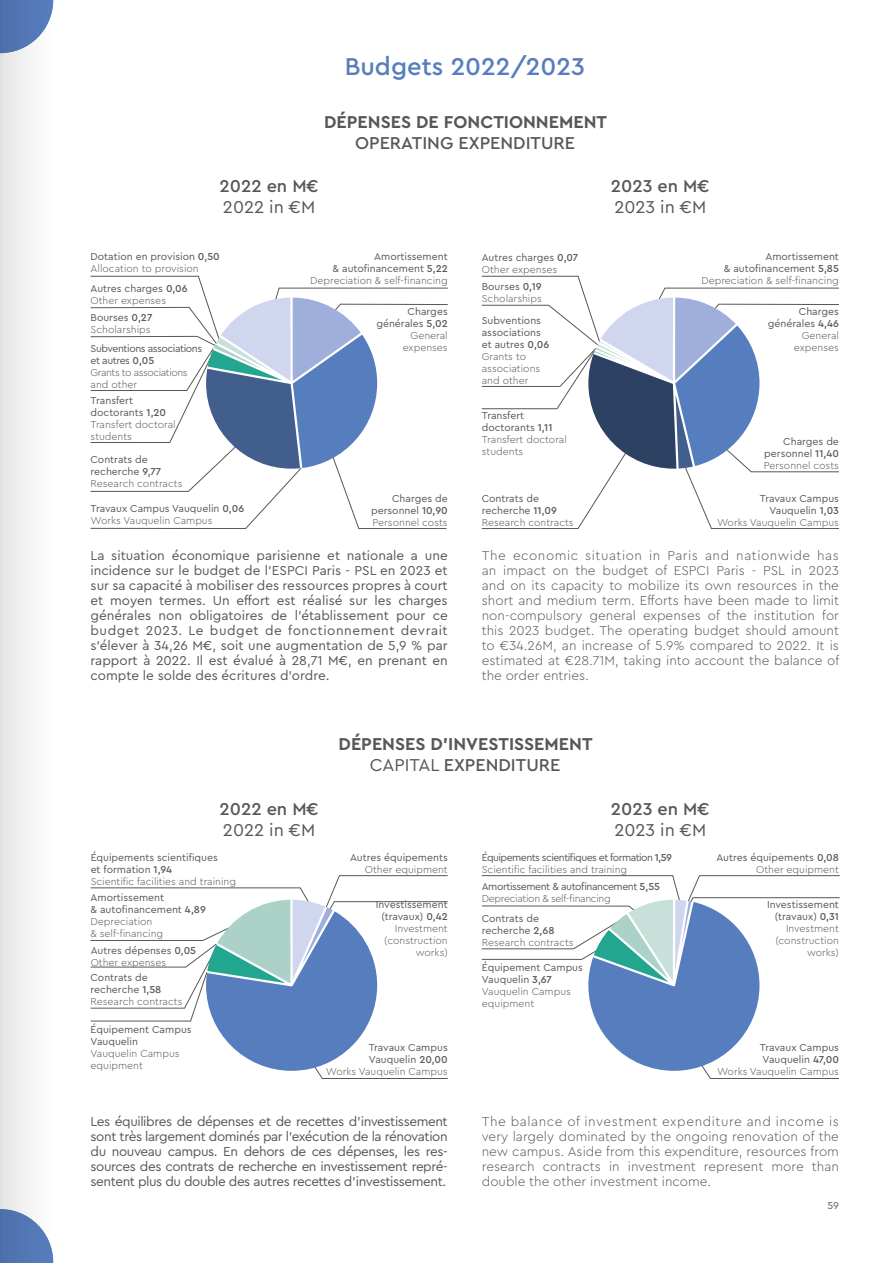
<style>
.page{position:relative;width:893px;height:1263px;background:#fff}
.page>*{position:absolute;margin:0;border:0;box-sizing:border-box;transform-origin:0 0}
.t1{font:500 25.5px "Cera Pro";color:#567dbe}
.t2{font:700 18px/21px "Cera Pro";color:#575756;text-align:center}
.t3{font:500 18px "Cera Pro";color:#575756}
.t4{font:18px "Cera Pro";color:#575756}
.t5{font:13.5px/15px "Cera Pro";letter-spacing:-.025em;color:#575756;text-align:justify}
.t6{font:300 13.5px/15px "Cera Pro";color:#575756;text-align:justify}
.t7{font:10.5px/12px "Cera Pro";color:#575756}
.t8{font:300 10.5px/12px "Cera Pro";color:#575756}
.t9{font:10.5px/12px "Cera Pro";letter-spacing:-.04em;color:#575756}
.t10{font:10.5px/12px "Cera Pro";letter-spacing:-.05em;color:#575756}
.s1{font-weight:400}
.s2{font-weight:500}
.s3{font-weight:300}
</style>
<div class="page">
<svg style="left:90px;top:875px;width:358px;height:204px"></svg>
<svg style="left:481px;top:875px;width:359px;height:204px"></svg>
<svg style="left:481px;top:276px;width:358px;height:253px"></svg>
<svg style="left:90px;top:276px;width:358px;height:253px"></svg>
<svg style="left:0;top:0;width:54px;height:1263px"></svg>
<svg style="left:0;top:0;width:53px;height:53px"></svg>
<svg style="left:0;top:1209px;width:53px;height:54px"></svg>
<h1 class="t1" style="left:345px;top:49px;width:242px">Budgets 2022/2023</h1>
<h2 class="t2" style="left:324px;top:111px;width:284px">DÉPENSES DE FONCTIONNEMENT</h2>
<h2 class="t3" style="left:355px;top:131px;width:221px">OPERATING EXPENDITURE</h2>
<h2 class="t3" style="left:219px;top:174px;width:101px">2022 en M€</h2>
<h2 class="t4" style="left:223px;top:195px;width:94px">2022 in €M</h2>
<h2 class="t3" style="left:611px;top:174px;width:100px">2023 en M€</h2>
<h2 class="t4" style="left:614px;top:195px;width:94px">2023 in €M</h2>
<p class="t8" style="left:91px;top:250px;width:131px"><span class="s1">Dotation en provision</span> <span class="s2">0,50<br></span>Allocation to provision</p>
<p class="t7" style="left:91px;top:282px;width:99px">Autres charges <span class="s2">0,06<br></span><span class="s3">Other expenses</span></p>
<p class="t8" style="left:91px;top:311px;width:63px"><span class="s1">Bourses</span> <span class="s2">0,27<br></span>Scholarships</p>
<p class="t9" style="left:91px;top:342px;width:113px">Subventions associations et autres <span class="s2">0,05<br></span><span class="s3">Grants to associations and other</span></p>
<p class="t8" style="left:91px;top:394px;width:87px"><span class="s1">Transfert doctorants</span> <span class="s2">1,20<br></span>Transfert doctoral students</p>
<p class="t7" style="left:91px;top:453px;width:93px">Contrats de recherche <span class="s2">9,77<br></span><span class="s3">Research contracts</span></p>
<p class="t7" style="left:310px;top:250px;width:139px;text-align:right">Amortissement<br>&amp; autofinancement <span class="s2">5,22<br></span><span class="s3">Depreciation &amp; self-financing</span></p>
<p class="t7" style="left:701px;top:250px;width:139px;text-align:right">Amortissement<br>&amp; autofinancement <span class="s2">5,85<br></span><span class="s3">Depreciation &amp; self-financing</span></p>
<p class="t7" style="left:482px;top:251px;width:98px">Autres charges <span class="s2">0,07<br></span><span class="s3">Other expenses</span></p>
<p class="t8" style="left:482px;top:280px;width:62px"><span class="s1">Bourses</span> <span class="s2">0,19<br></span>Scholarships</p>
<p class="t7" style="left:376px;top:305px;width:73px;text-align:right">Charges générales <span class="s2">5,02<br></span><span class="s3">General expenses</span></p>
<p class="t7" style="left:768px;top:305px;width:73px;text-align:right">Charges générales <span class="s2">4,46<br></span><span class="s3">General expenses</span></p>
<p class="t7" style="left:482px;top:314px;width:69px">Subventions associations et autres <span class="s2">0,06<br></span><span class="s3">Grants to associations and other</span></p>
<p class="t8" style="left:482px;top:409px;width:87px"><span class="s1">Transfert doctorants</span> <span class="s2">1,11<br></span>Transfert doctoral students</p>
<p class="t7" style="left:764px;top:435px;width:77px;text-align:justify;text-indent:19px">Charges de personnel <span class="s2">11,40<br></span><span class="s3">Personnel costs</span></p>
<p class="t7" style="left:91px;top:502px;width:155px">Travaux Campus Vauquelin <span class="s2">0,06<br></span><span class="s3">Works Vauquelin Campus</span></p>
<p class="t7" style="left:371px;top:492px;width:78px;text-align:justify;text-indent:21px">Charges de personnel <span class="s2">10,90<br></span><span class="s3">Personnel costs</span></p>
<p class="t7" style="left:482px;top:492px;width:93px">Contrats de recherche <span class="s2">11,09<br></span><span class="s3">Research contracts</span></p>
<p class="t7" style="left:717px;top:492px;width:123px;text-align:right">Travaux Campus<br>Vauquelin <span class="s2">1,03<br></span><span class="s3">Works Vauquelin Campus</span></p>
<p class="t5" style="left:91px;top:548px;width:359px">La situation économique parisienne et nationale a une incidence sur le budget de l’ESPCI Paris - PSL en 2023 et sur sa capacité à mobiliser des ressources propres à court et moyen termes. Un effort est réalisé sur les charges générales non obligatoires de l’établissement pour ce budget 2023. Le budget de fonctionnement devrait s’élever à 34,26 M€, soit une augmentation de 5,9 % par rapport à 2022. Il est évalué à 28,71 M€, en prenant en compte le solde des écritures d’ordre.</p>
<p class="t6" style="left:482px;top:548px;width:359px">The economic situation in Paris and nationwide has an impact on the budget of ESPCI Paris - PSL in 2023 and on its capacity to mobilize its own resources in the short and medium term. Efforts have been made to limit non-compulsory general expenses of the institution for this 2023 budget. The operating budget should amount to €34.26M, an increase of 5.9% compared to 2022. It is estimated at €28.71M, taking into account the balance of the order entries.</p>
<h2 class="t3" style="left:219px;top:796px;width:101px">2022 en M€</h2>
<h2 class="t4" style="left:223px;top:817px;width:94px">2022 in €M</h2>
<h2 class="t2" style="left:339px;top:733px;width:256px">DÉPENSES D’INVESTISSEMENT<br><span class="s1">CAPITAL</span> <span class="s2">EXPENDITURE</span></h2>
<h2 class="t3" style="left:611px;top:796px;width:100px">2023 en M€</h2>
<h2 class="t4" style="left:614px;top:817px;width:94px">2023 in €M</h2>
<p class="t7" style="left:91px;top:850px;width:147px">Équipements scientifiques<br>et formation <span class="s2">1,94<br></span><span class="s3">Scientific facilities and training</span></p>
<p class="t10" style="left:482px;top:850px;width:192px">Équipements scientifiques et formation <span class="s2">1,59<br></span><span class="s3">Scientific facilities and training</span></p>
<p class="t7" style="left:716px;top:850px;width:124px;text-align:right">Autres équipements <span class="s2">0,08<br></span><span class="s3">Other equipment</span></p>
<p class="t7" style="left:350px;top:850px;width:99px">Autres équipements</p>
<p class="t8" style="left:365px;top:863px;width:84px">Other equipment</p>
<p class="t9" style="left:482px;top:880px;width:180px">Amortissement &amp; autofinancement <span class="s2">5,55<br></span><span class="s3">Depreciation &amp; self-financing</span></p>
<p class="t7" style="left:91px;top:891px;width:117px">Amortissement<br>&amp; autofinancement <span class="s2">4,89<br></span><span class="s3">Depreciation<br>&amp; self-financing</span></p>
<p class="t8" style="left:376px;top:898px;width:73px;text-align:right"><span class="s1">Investissement (travaux)</span> <span class="s2">0,42<br></span>Investment (construction works)</p>
<p class="t8" style="left:767px;top:898px;width:73px;text-align:right"><span class="s1">Investissement (travaux)</span> <span class="s2">0,31<br></span>Investment (construction works)</p>
<p class="t7" style="left:482px;top:912px;width:93px">Contrats de recherche <span class="s2">2,68<br></span><span class="s3">Research contracts</span></p>
<p class="t7" style="left:91px;top:944px;width:107px">Autres dépenses <span class="s2">0,05<br></span><span class="s3">Other expenses</span></p>
<p class="t7" style="left:91px;top:971px;width:93px">Contrats de recherche <span class="s2">1,58<br></span><span class="s3">Research contracts</span></p>
<p class="t7" style="left:482px;top:961px;width:103px">Équipement Campus<br>Vauquelin <span class="s2">3,67<br></span><span class="s3">Vauquelin Campus equipment</span></p>
<p class="t7" style="left:91px;top:1023px;width:103px">Équipement Campus<br>Vauquelin</p>
<p class="t8" style="left:91px;top:1047px;width:91px">Vauquelin Campus equipment</p>
<p class="t7" style="left:326px;top:1041px;width:123px;text-align:right">Travaux Campus<br>Vauquelin <span class="s2">20,00<br></span><span class="s3">Works Vauquelin Campus</span></p>
<p class="t7" style="left:717px;top:1041px;width:123px;text-align:right">Travaux Campus<br>Vauquelin <span class="s2">47,00<br></span><span class="s3">Works Vauquelin Campus</span></p>
<p class="t5" style="left:91px;top:1113px;width:359px">Les équilibres de dépenses et de recettes d’investissement sont très largement dominés par l’exécution de la rénovation du nouveau campus. En dehors de ces dépenses, les res&shy;sources des contrats de recherche en investissement repré&shy;sentent plus du double des autres recettes d’investissement.</p>
<p class="t6" style="left:482px;top:1113px;width:359px">The balance of investment expenditure and income is very largely dominated by the ongoing renovation of the new campus. Aside from this expenditure, resources from research contracts in investment represent more than double the other investment income.</p>
<p class="t7" style="left:827px;top:1199px;width:13px">59</p>
</div>
